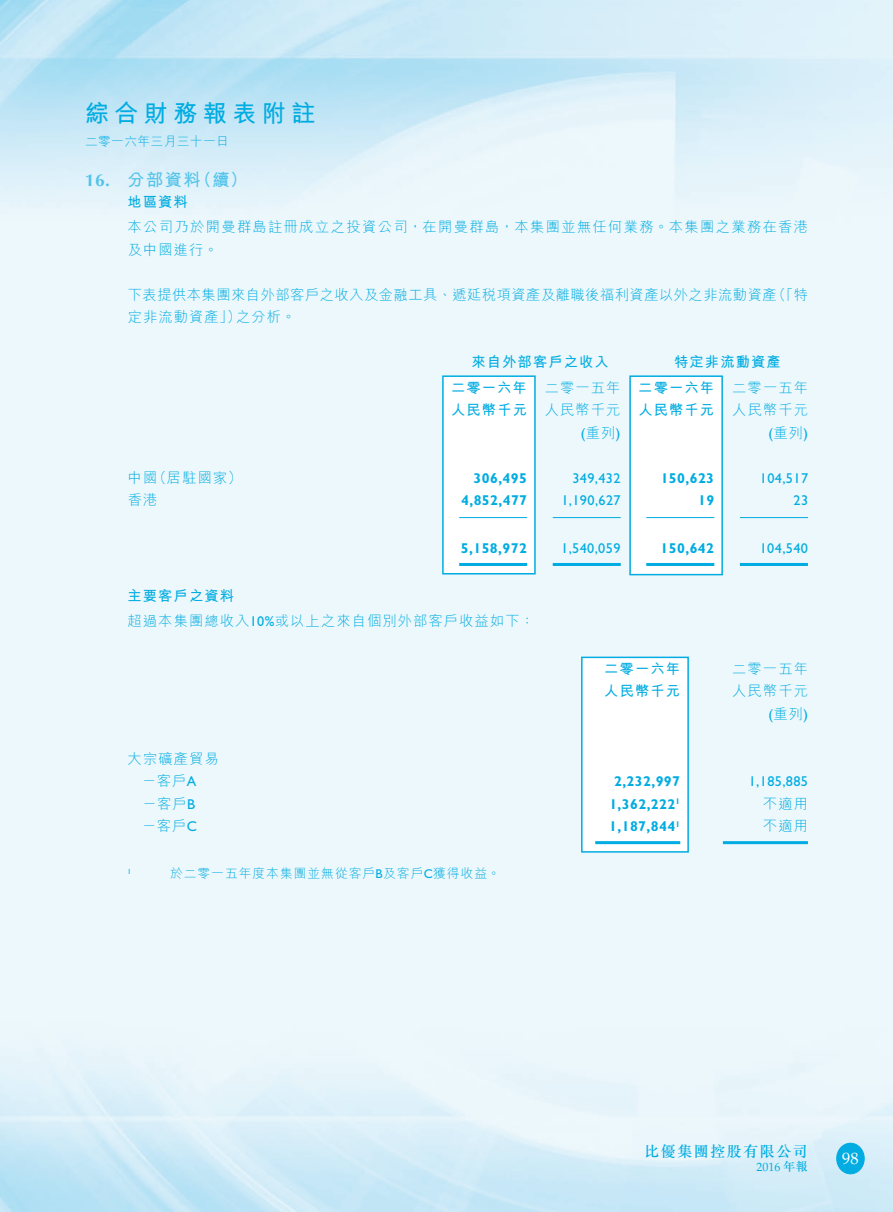
<style>
.page{position:relative;width:893px;height:1212px;background:#fff}
.page>*{position:absolute;margin:0;border:0;box-sizing:border-box;transform-origin:0 0}
.t1{font:700 24px "M Hei HK";letter-spacing:.23em;color:#00ace1}
.t2{font:700 17.25px "M Hei HK";color:#51c3ea}
.t3{font:700 17.25px "Optima LT Std";color:#51c3ea}
.t4{font:16.5px "Palatino LT Std";color:#fff}
.t5{font:500 15px "M Sung HK";letter-spacing:.1em;color:#00ace1}
.t6{font:300 14.25px/22.5px "M Hei HK";letter-spacing:.08em;color:#00ace1}
.t7{font:700 14.25px "Gill Sans Std";letter-spacing:.03em;color:#00ace1}
.t8{font:14.25px "Gill Sans Std";letter-spacing:.03em;color:#00ace1}
.t9{font:700 14.25px "M Hei HK";letter-spacing:.08em;color:#00ace1}
.t10{font:300 14.25px/22.5px "M Hei HK";letter-spacing:.035em;color:#00ace1}
.t11{font:300 12.75px "M Hei HK";letter-spacing:.08em;color:#00ace1}
.t12{font:300 12.75px "M Hei HK";letter-spacing:.03em;color:#00ace1}
.t13{font:12px "Palatino LT Std";color:#00ace1}
.t14{font:7.5px "Gill Sans Std";color:#00ace1}
.s1{font-family:"M Hei HK";font-weight:300}
.s2{font-weight:700}
.s3{font-family:"Gill Sans Std";font-weight:400}
.s4{font-family:"M Sung HK";font-weight:500}
</style>
<div class="page">
<img style="left:0;top:0;width:893px;height:1212px">
<div style="left:837px;top:1143px;width:27px;height:30px;background:#00ace1;border-radius:50%"></div>
<div style="left:837px;top:1143px;width:27px;height:31px;border:1px solid #00ace1;border-radius:50%"></div>
<div style="left:837px;top:1143px;width:27px;height:30px;border:1px solid #00ace1;border-radius:50%"></div>
<div style="left:442px;top:375px;width:94px;height:199px;background:#fff;border:2px solid #00ace1"></div>
<div style="left:629px;top:375px;width:94px;height:200px;background:#fff;border:2px solid #00ace1"></div>
<hr style="left:459px;top:517px;width:68px;height:1px;background:#00ace1">
<hr style="left:553px;top:517px;width:68px;height:1px;background:#00ace1">
<hr style="left:646px;top:517px;width:68px;height:1px;background:#00ace1">
<hr style="left:740px;top:517px;width:68px;height:1px;background:#00ace1">
<hr style="left:459px;top:563px;width:68px;height:3px;background:#00ace1">
<hr style="left:553px;top:563px;width:68px;height:3px;background:#00ace1">
<hr style="left:646px;top:563px;width:68px;height:3px;background:#00ace1">
<hr style="left:740px;top:563px;width:68px;height:3px;background:#00ace1">
<div style="left:581px;top:657px;width:108px;height:196px;background:#fff;border:2px solid #00ace1"></div>
<hr style="left:595px;top:841px;width:85px;height:3px;background:#00ace1">
<hr style="left:723px;top:841px;width:85px;height:3px;background:#00ace1">
<h1 class="t1" style="left:85px;top:95px;width:232px">綜合財務報表附註</h1>
<p class="t12" style="left:85px;top:132px;width:145px">二零一六年三月三十一日</p>
<p class="t3" style="left:85px;top:170px;width:26px">16.</p>
<p class="t2" style="left:128px;top:167px;width:75px">分部資料</p>
<p class="t2" style="left:195px;top:167px;width:54px">（續(</p>
<p class="t9" style="left:128px;top:192px;width:62px">地區資料</p>
<p class="t6" style="left:128px;top:215px;width:682px">本公司乃於開曼群島註冊成立之投資公司，在開曼群島，本集團並無任何業務。本集團之業務在香港及中國進行。</p>
<p class="t6" style="left:772px;top:283px;width:38px">（「特</p>
<p class="t10" style="left:236px;top:283px;width:542px;text-indent:-108px">下表提供本集團來自外部客戶之收入及金融工具、遞延稅項資產及離職後福利資產以外之非流動資產之分析。</p>
<p class="t6" style="left:128px;top:305px;width:115px">定非流動資產」）</p>
<p class="t9" style="left:472px;top:351px;width:139px">來自外部客戶之收入</p>
<p class="t9" style="left:674px;top:351px;width:108px">特定非流動資產</p>
<p class="t9" style="left:451px;top:377px;width:77px">二零一六年</p>
<p class="t6" style="left:545px;top:376px;width:77px">二零一五年</p>
<p class="t9" style="left:638px;top:377px;width:77px">二零一六年</p>
<p class="t6" style="left:732px;top:376px;width:77px">二零一五年</p>
<p class="t9" style="left:451px;top:399px;width:77px">人民幣千元</p>
<p class="t6" style="left:545px;top:398px;width:77px">人民幣千元</p>
<p class="t9" style="left:638px;top:399px;width:77px">人民幣千元</p>
<p class="t6" style="left:732px;top:398px;width:77px">人民幣千元</p>
<p class="t8" style="left:581px;top:425px;width:41px">(<span class="s1">重列</span>)</p>
<p class="t8" style="left:768px;top:425px;width:41px">(<span class="s1">重列</span>(</p>
<p class="t6" style="left:152px;top:466px;width:91px">（居駐國家(</p>
<p class="t6" style="left:128px;top:466px;width:31px">中國</p>
<p class="t7" style="left:474px;top:469px;width:55px">306,495</p>
<p class="t8" style="left:572px;top:470px;width:50px">349,432</p>
<p class="t7" style="left:661px;top:469px;width:55px">150,623</p>
<p class="t8" style="left:760px;top:470px;width:50px">104,517</p>
<p class="t6" style="left:128px;top:488px;width:31px">香港</p>
<p class="t7" style="left:461px;top:492px;width:67px">4,852,477</p>
<p class="t8" style="left:561px;top:492px;width:61px">1,190,627</p>
<p class="t7" style="left:698px;top:492px;width:18px">19</p>
<p class="t8" style="left:794px;top:492px;width:16px">23</p>
<p class="t7" style="left:461px;top:540px;width:67px">5,158,972</p>
<p class="t6" style="left:128px;top:583px;width:408px;line-height:24.6px"><span class="s2">主要客戶之資料<br></span>超過本集團總收入<span class="s3">10%</span>或以上之來自個別外部客戶收益如下：</p>
<p class="t8" style="left:561px;top:540px;width:61px">1,540,059</p>
<p class="t7" style="left:661px;top:540px;width:55px">150,642</p>
<p class="t8" style="left:760px;top:540px;width:50px">104,540</p>
<p class="t6" style="left:128px;top:747px;width:93px">大宗礦產貿易</p>
<p class="t6" style="left:142px;top:769px;width:56px">－客戶<span class="s3">A</span></p>
<p class="t14" style="left:128px;top:867px;width:5px">1</p>
<p class="t6" style="left:142px;top:792px;width:54px">－客戶<span class="s3">B</span></p>
<p class="t6" style="left:142px;top:814px;width:56px">－客戶<span class="s3">C</span></p>
<p class="t11" style="left:170px;top:864px;width:332px">於二零一五年度本集團並無從客戶<span class="s3">B</span>及客戶<span class="s3">C</span>獲得收益。</p>
<p class="t9" style="left:604px;top:658px;width:77px">二零一六年</p>
<p class="t6" style="left:732px;top:657px;width:77px">二零一五年</p>
<p class="t9" style="left:604px;top:681px;width:77px">人民幣千元</p>
<p class="t6" style="left:732px;top:679px;width:77px">人民幣千元</p>
<p class="t8" style="left:768px;top:706px;width:41px">(<span class="s1">重列</span>(</p>
<p class="t7" style="left:614px;top:773px;width:67px">2,232,997</p>
<p class="t8" style="left:749px;top:773px;width:61px">1,185,885</p>
<p class="t7" style="left:609px;top:795px;width:72px">1,362,222<sup>1</sup></p>
<p class="t6" style="left:763px;top:792px;width:46px">不適用</p>
<p class="t7" style="left:609px;top:818px;width:72px">1,187,844<sup>1</sup></p>
<p class="t6" style="left:763px;top:814px;width:46px">不適用</p>
<p class="t5" style="left:644px;top:1140px;width:165px">比優集團控股有限公司</p>
<p class="t13" style="left:756px;top:1160px;width:53px">2016 <span class="s4">年報</span></p>
<p class="t4" style="left:842px;top:1148px;width:18px">98</p>
</div>
